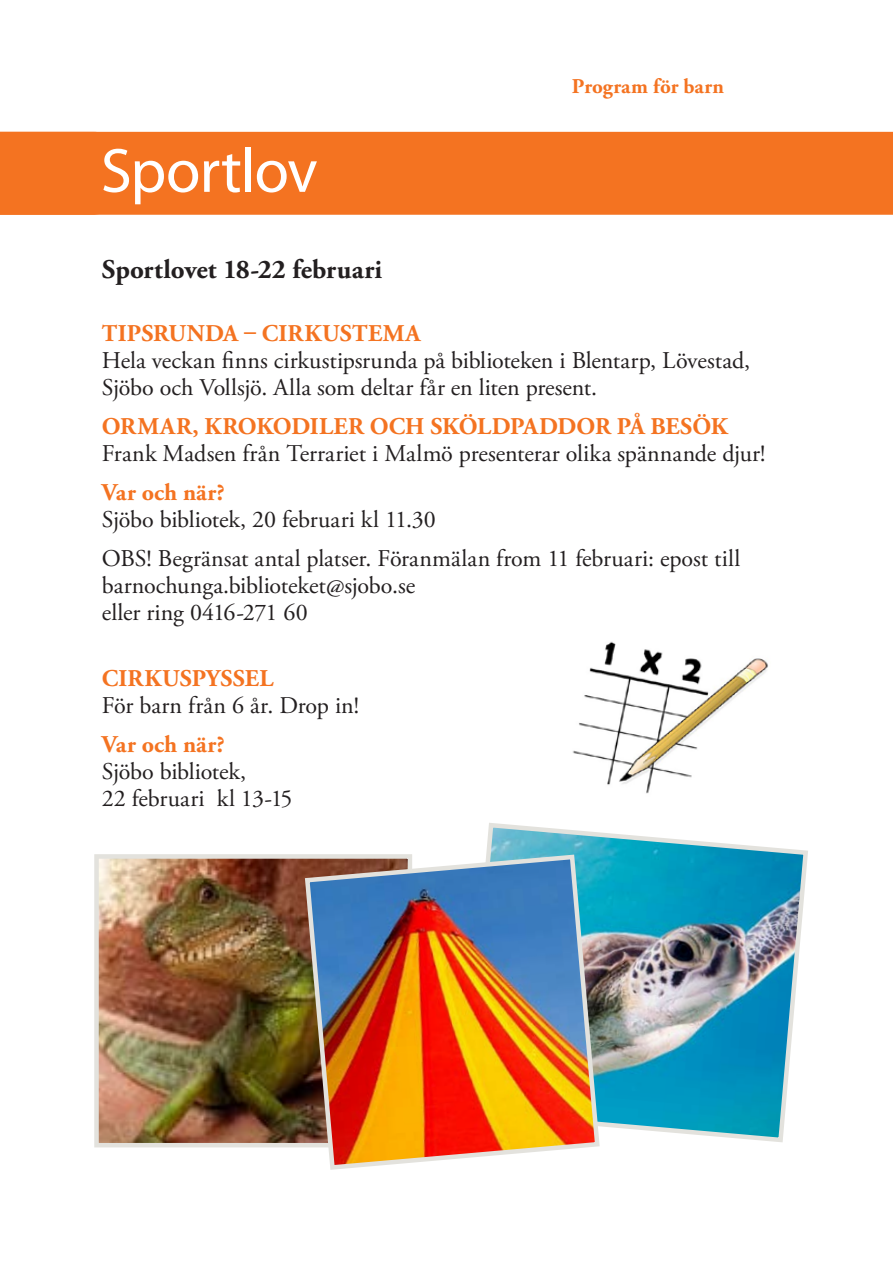
<style>
.page{position:relative;width:893px;height:1263px;background:#fff}
.page>*{position:absolute;margin:0;border:0;box-sizing:border-box;transform-origin:0 0}
.t1{font:63px "Myriad Pro";letter-spacing:-.015em;color:#fff}
.t2{font:700 27px "Adobe Garamond Pro";color:#231f20}
.t3{font:24px/27px "Adobe Garamond Pro";color:#231f20}
.t4{font:700 24px "Adobe Garamond Pro";letter-spacing:.005em;color:#f47321}
.t5{font:700 21px "Adobe Garamond Pro";letter-spacing:.01em;color:#f47321}
</style>
<div class="page">
<div style="left:0;top:132px;width:893px;height:83px;background:#f47321"></div>
<img style="left:99px;top:859px;width:203px;height:283px">
<div style="left:94px;top:854px;width:318px;height:293px;border:4px solid #e3e2dd"></div>
<img style="left:486px;top:823px;width:322px;height:319px">
<img style="left:572px;top:641px;width:196px;height:153px">
<img style="left:302px;top:852px;width:300px;height:318px">
<h1 class="t1" style="left:101px;top:132px;width:218px">Sportlov</h1>
<p class="t5" style="left:572px;top:74px;width:154px">PROGRAM FÖR BARN</p>
<p class="t2" style="left:102px;top:254px;width:282px">SPORTLOVET 18-22 FEBRUARI</p>
<p class="t4" style="left:102px;top:320px;width:33px">TIPSRUNDA</p>
<p class="t4" style="left:244px;top:320px;width:52px">– CIRKUSTEMA</p>
<p class="t3" style="left:102px;top:348px;width:650px">Hela veckan finns cirkustipsrunda på biblioteken i Blentarp, Lövestad,<br>Sjöbo och Vollsjö. Alla som deltar får en liten present.</p>
<p class="t4" style="left:102px;top:413px;width:38px">ORMAR</p>
<p class="t4" style="left:192px;top:413px;width:29px">, KROKODILER</p>
<p class="t4" style="left:370px;top:413px;width:19px">OCH</p>
<p class="t4" style="left:430px;top:413px;width:65px">SKÖLDPADDOR</p>
<p class="t4" style="left:617px;top:413px;width:108px">PÅ BESÖK</p>
<p class="t3" style="left:102px;top:441px;width:665px">Frank Madsen från Terrariet i Malmö presenterar olika spännande djur!</p>
<p class="t4" style="left:102px;top:479px;width:124px">VAR OCH NÄR?</p>
<p class="t3" style="left:102px;top:501px;width:640px;line-height:39px">Sjöbo bibliotek, 20 februari kl 11.30<br>OBS! Begränsat antal platser. Föranmälan from 11 februari: epost till</p>
<p class="t3" style="left:102px;top:573px;width:315px">barnochunga.biblioteket@sjobo.se eller ring 0416-271 60</p>
<p class="t4" style="left:102px;top:665px;width:33px">CIRKUSP</p>
<p class="t4" style="left:206px;top:665px;width:29px">YSSEL</p>
<p class="t3" style="left:102px;top:693px;width:259px">För barn från 6 år. Drop in!</p>
<p class="t4" style="left:102px;top:731px;width:124px">VAR OCH NÄR?</p>
<p class="t3" style="left:102px;top:759px;width:192px">Sjöbo bibliotek,<br>22 februari kl 13-15</p>
</div>
